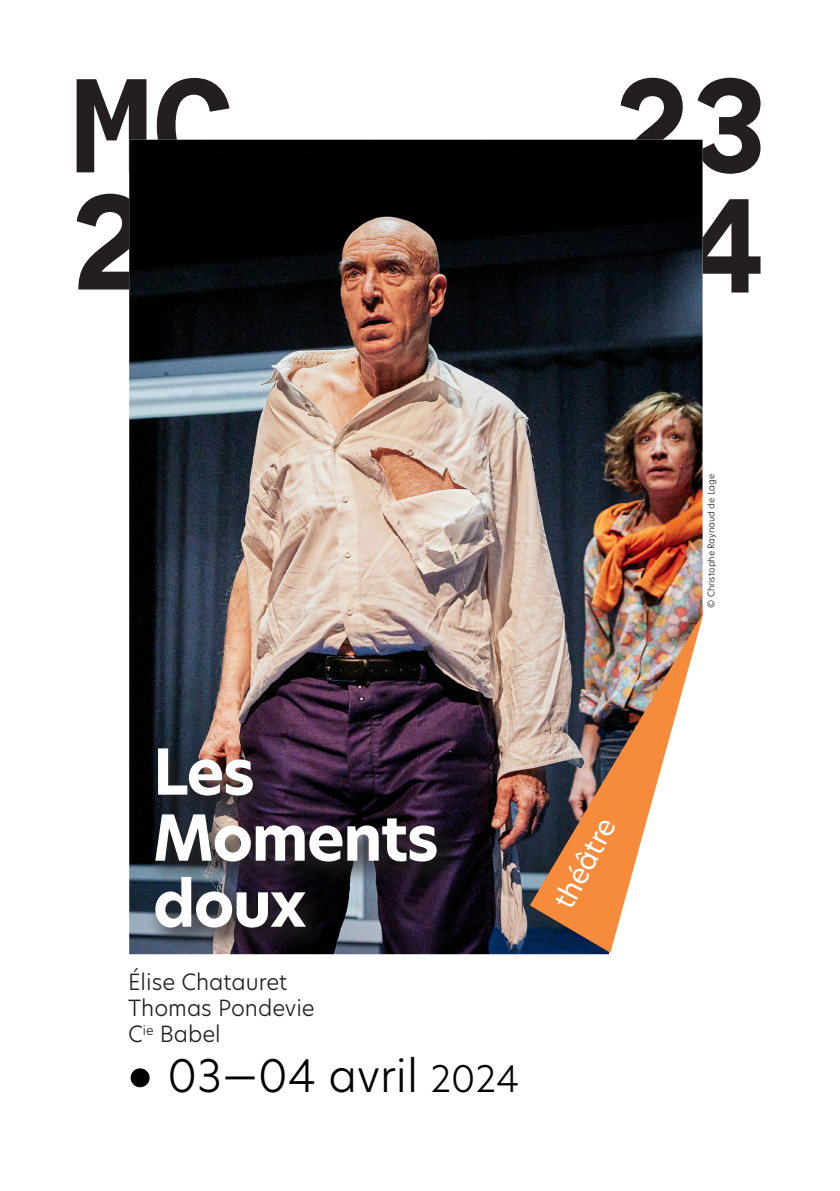
<style>
.page{position:relative;width:840px;height:1191px;background:#fff}
.page>*{position:absolute;margin:0;border:0;box-sizing:border-box;transform-origin:0 0}
.Texte_base{font:700 62px "New Hero";letter-spacing:-.025em;color:#fff}
.Texte_base-2{font:300 44px "New Hero";color:#000001}
.Texte_Courant_Très_Petit{font:28px "New Hero";color:#fff}
._3_Auteurs{font:300 22px "New Hero";color:#231f20}
.t1{font:300 9px "New Hero";letter-spacing:-.01em;color:#231f20}
.s1{font-size:70px}
.s2{font-size:36px}
</style>
<div class="page">
<svg style="left:620px;top:78px;width:63px;height:62px"></svg>
<svg style="left:697px;top:78px;width:63px;height:96px"></svg>
<svg style="left:702px;top:199px;width:58px;height:93px"></svg>
<svg style="left:77px;top:79px;width:69px;height:93px"></svg>
<svg style="left:157px;top:78px;width:72px;height:62px"></svg>
<svg style="left:77px;top:194px;width:52px;height:95px"></svg>
<img style="left:129px;top:140px;width:573px;height:814px">
<img style="left:529px;top:612px;width:174px;height:340px">
<div style="left:146px;top:739px;width:317px;height:215px;background:#231f20;opacity:.75"></div>
<p class="Texte_base" style="left:153px;top:729px;width:103px">Les</p>
<p class="Texte_base" style="left:153px;top:795px;width:287px">Moments</p>
<p class="Texte_base" style="left:153px;top:861px;width:155px">doux</p>
<p class="_3_Auteurs" style="left:128px;top:967px;width:161px">Élise Chatauret</p>
<p class="_3_Auteurs" style="left:128px;top:993px;width:188px">Thomas Pondevie</p>
<p class="_3_Auteurs" style="left:128px;top:1019px;width:94px">C<sup>ie</sup> Babel</p>
<p class="Texte_base-2" style="left:124px;top:1045px;width:396px"><span class="s1">•</span> 03—04 avril <span class="s2">2024</span></p>
<p class="Texte_Courant_Très_Petit" style="left:544px;top:897px;width:100px;rotate:-62deg">théâtre</p>
<p class="t1" style="left:704px;top:607px;width:135px;rotate:-90deg">© Christophe Raynaud de Lage</p>
</div>
